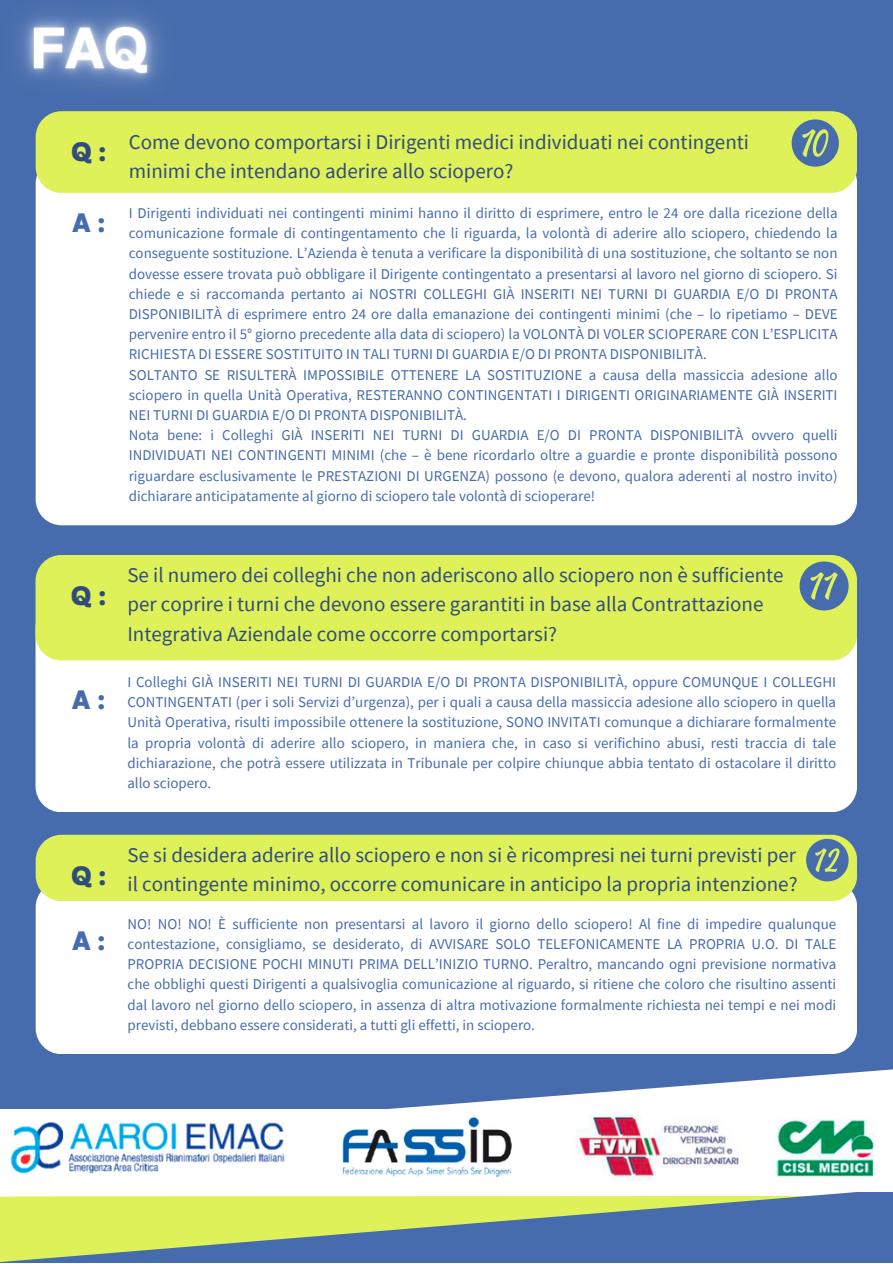
<style>
.page{position:relative;width:893px;height:1264px;background:#fff}
.page>*{position:absolute;margin:0;border:0;box-sizing:border-box;transform-origin:0 0}
.t1{font:700 25.5px "Cy Grotesk Key";color:#304c7d}
.t2{font:700 25.5px "Cy Grotesk Key";color:#476cad}
.t3{font:21px/29.2px "Source Sans Pro";color:#304c7d}
.t4{font:15px/20.2px "Source Sans Pro";color:#476cad;text-align:justify}
</style>
<div class="page">
<div style="left:0;top:0;width:892px;height:1007px;background:#476cad"></div>
<svg style="left:0;top:925px;width:892px;height:184px;fill:#476cad"></svg>
<svg style="left:0;top:1192px;width:892px;height:70px;fill:#476cad"></svg>
<img style="left:10px;top:1114px;width:865px;height:67px">
<div style="left:36px;top:158px;width:821px;height:367px;background:#fff;border-radius:26px"></div>
<div style="left:36px;top:111px;width:821px;height:82px;background:#dff158;border-radius:26px"></div>
<div style="left:36px;top:601px;width:821px;height:211px;background:#fff;border-radius:26px"></div>
<div style="left:36px;top:555px;width:821px;height:105px;background:#dff158;border-radius:26px"></div>
<div style="left:36px;top:881px;width:821px;height:173px;background:#fff;border-radius:26px"></div>
<div style="left:36px;top:834px;width:821px;height:67px;background:#dff158;border-radius:26px"></div>
<svg style="left:791px;top:119px;width:47px;height:48px"></svg>
<svg style="left:799px;top:561px;width:49px;height:49px"></svg>
<svg style="left:806px;top:838px;width:42px;height:43px"></svg>
<img style="left:19px;top:14px;width:193px;height:130px">
<p class="t1" style="left:71px;top:136px;width:36px">Q :</p>
<p class="t3" style="left:129px;top:127px;width:621px">Come devono comportarsi i Dirigenti medici individuati nei contingenti</p>
<p class="t3" style="left:129px;top:156px;width:386px">minimi che intendano aderire allo sciopero?</p>
<p class="t2" style="left:72px;top:206px;width:34px">A :</p>
<p class="t4" style="left:129px;top:202px;width:710px">I Dirigenti individuati nei contingenti minimi hanno il diritto di esprimere, entro le 24 ore dalla ricezione della comunicazione formale di contingentamento che li riguarda, la volontà di aderire allo sciopero, chiedendo la conseguente sostituzione. L’Azienda è tenuta a verificare la disponibilità di una sostituzione, che soltanto se non dovesse essere trovata può obbligare il Dirigente contingentato a presentarsi al lavoro nel giorno di sciopero. Si chiede e si raccomanda pertanto ai NOSTRI COLLEGHI GIÀ INSERITI NEI TURNI DI GUARDIA E/O DI PRONTA DISPONIBILITÀ di esprimere entro 24 ore dalla emanazione dei contingenti minimi (che – lo ripetiamo – DEVE pervenire entro il 5° giorno precedente alla data di sciopero) la VOLONTÀ DI VOLER SCIOPERARE CON L’ESPLICITA RICHIESTA DI ESSERE SOSTITUITO IN TALI TURNI DI GUARDIA E/O DI PRONTA DISPONIBILITÀ.</p>
<p class="t4" style="left:129px;top:364px;width:710px">SOLTANTO SE RISULTERÀ IMPOSSIBILE OTTENERE LA SOSTITUZIONE a causa della massiccia adesione allo sciopero in quella Unità Operativa, RESTERANNO CONTINGENTATI I DIRIGENTI ORIGINARIAMENTE GIÀ INSERITI NEI TURNI DI GUARDIA E/O DI PRONTA DISPONIBILITÀ.</p>
<p class="t4" style="left:129px;top:425px;width:710px">Nota bene: i Colleghi GIÀ INSERITI NEI TURNI DI GUARDIA E/O DI PRONTA DISPONIBILITÀ ovvero quelli INDIVIDUATI NEI CONTINGENTI MINIMI (che – è bene ricordarlo oltre a guardie e pronte disponibilità possono riguardare esclusivamente le PRESTAZIONI DI URGENZA) possono (e devono, qualora aderenti al nostro invito) dichiarare anticipatamente al giorno di sciopero tale volontà di scioperare!</p>
<p class="t1" style="left:71px;top:579px;width:36px">Q :</p>
<p class="t2" style="left:72px;top:683px;width:34px">A :</p>
<p class="t3" style="left:127px;top:560px;width:657px">Se il numero dei colleghi che non aderiscono allo sciopero non è sufficiente</p>
<p class="t3" style="left:127px;top:589px;width:637px">per coprire i turni che devono essere garantiti in base alla Contrattazione<br>Integrativa Aziendale come occorre comportarsi?</p>
<p class="t4" style="left:127px;top:671px;width:710px">I Colleghi GIÀ INSERITI NEI TURNI DI GUARDIA E/O DI PRONTA DISPONIBILITÀ, oppure COMUNQUE I COLLEGHI CONTINGENTATI (per i soli Servizi d’urgenza), per i quali a causa della massiccia adesione allo sciopero in quella Unità Operativa, risulti impossibile ottenere la sostituzione, SONO INVITATI comunque a dichiarare formalmente la propria volontà di aderire allo sciopero, in maniera che, in caso si verifichino abusi, resti traccia di tale dichiarazione, che potrà essere utilizzata in Tribunale per colpire chiunque abbia tentato di ostacolare il diritto allo sciopero.</p>
<p class="t3" style="left:127px;top:839px;width:670px">Se si desidera aderire allo sciopero e non si è ricompresi nei turni previsti per</p>
<p class="t1" style="left:71px;top:859px;width:36px">Q :</p>
<p class="t3" style="left:127px;top:869px;width:671px">il contingente minimo, occorre comunicare in anticipo la propria intenzione?</p>
<p class="t2" style="left:72px;top:924px;width:34px">A :</p>
<p class="t4" style="left:127px;top:913px;width:710px">NO! NO! NO! È sufficiente non presentarsi al lavoro il giorno dello sciopero! Al fine di impedire qualunque contestazione, consigliamo, se desiderato, di AVVISARE SOLO TELEFONICAMENTE LA PROPRIA U.O. DI TALE PROPRIA DECISIONE POCHI MINUTI PRIMA DELL’INIZIO TURNO. Peraltro, mancando ogni previsione normativa che obblighi questi Dirigenti a qualsivoglia comunicazione al riguardo, si ritiene che coloro che risultino assenti dal lavoro nel giorno dello sciopero, in assenza di altra motivazione formalmente richiesta nei tempi e nei modi previsti, debbano essere considerati, a tutti gli effetti, in sciopero.</p>
</div>
